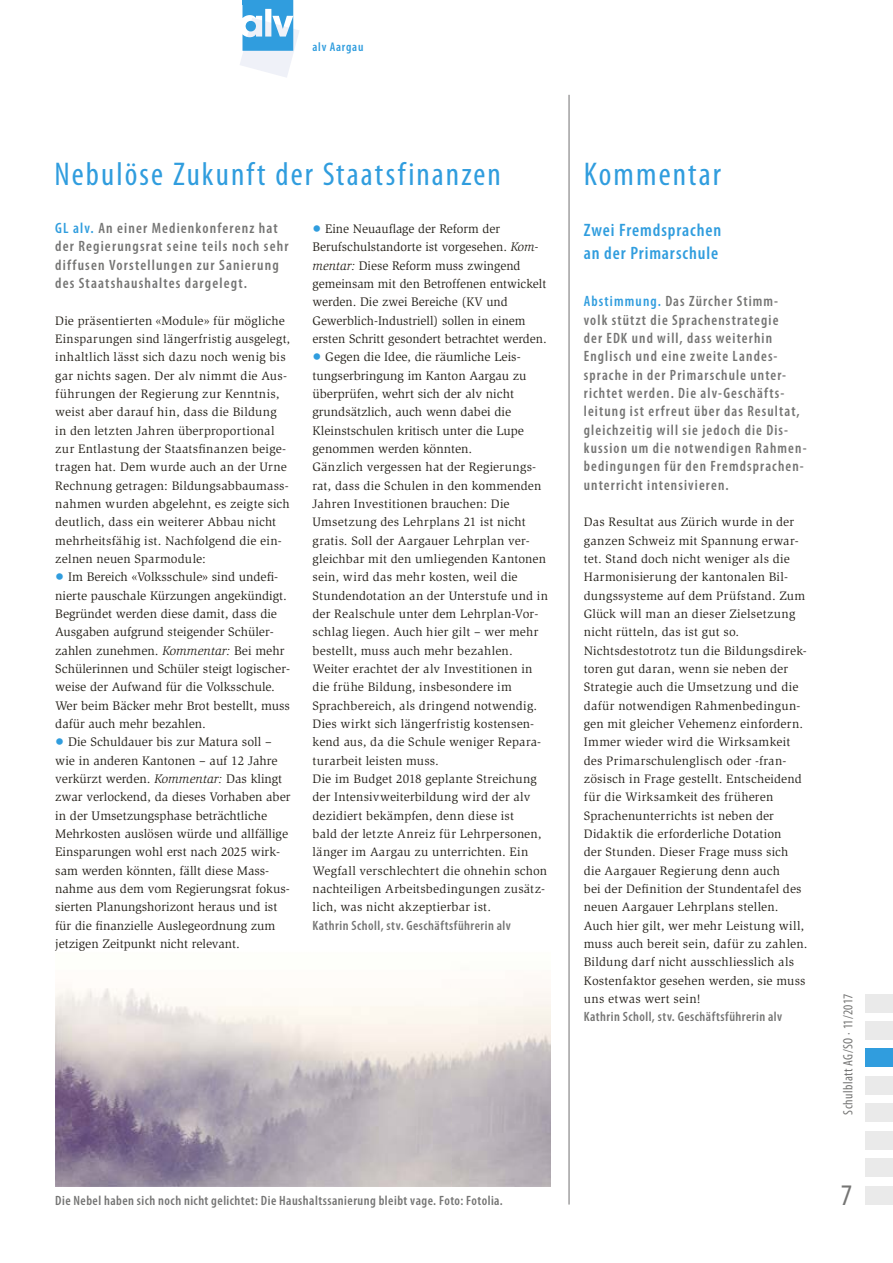
<style>
.page{position:relative;width:893px;height:1263px;background:#fff}
.page>*{position:absolute;margin:0;border:0;box-sizing:border-box;transform-origin:0 0}
.t1{font:condensed 33px "Myriad Pro";letter-spacing:.065em;color:#309dde}
.t2{font:condensed 30px "Myriad Pro";color:#757574}
.t3{font:600 condensed 18px/22.5px "Myriad Pro";letter-spacing:.05em;color:#309dde}
.t4{font:600 condensed 15px/18.3px "Myriad Pro";letter-spacing:.075em;color:#757574}
.t5{font:600 condensed 13.5px "Myriad Pro";letter-spacing:.035em;color:#757574}
.t6{font:condensed 13.5px "Myriad Pro";letter-spacing:.03em;color:#757574}
.t7{font:12.75px/18.3px "Slimbach Std";color:#27231c}
.t8{font:12.6px/18.3px "Slimbach Std";letter-spacing:.015em;color:#27231c}
.t9{font:600 condensed 12.6px "Myriad Pro";letter-spacing:.06em;color:#309dde}
.s1{color:#309dde}
.s2{font-size:18px;color:#309dde}
.s3{font-style:italic}
</style>
<div class="page">
<hr style="left:568px;top:95px;width:2px;height:1109px;background:#a1a0a1">
<div style="left:865px;top:1021px;width:28px;height:18px;background:#eaeaea"></div>
<div style="left:865px;top:994px;width:28px;height:18px;background:#eaeaea"></div>
<div style="left:865px;top:1076px;width:28px;height:18px;background:#eaeaea"></div>
<div style="left:865px;top:1103px;width:28px;height:19px;background:#eaeaea"></div>
<div style="left:865px;top:1131px;width:28px;height:18px;background:#eaeaea"></div>
<div style="left:865px;top:1186px;width:28px;height:18px;background:#eaeaea"></div>
<div style="left:865px;top:1158px;width:28px;height:19px;background:#eaeaea"></div>
<div style="left:865px;top:1048px;width:28px;height:19px;background:#309dde"></div>
<svg style="left:240px;top:0;width:59px;height:77px"></svg>
<img style="left:55px;top:988px;width:496px;height:198px">
<p class="t9" style="left:313px;top:39px;width:52px">alv Aargau</p>
<h1 class="t1" style="left:54px;top:154px;width:448px">Nebulöse Zukunft der Staatsfinanzen</h1>
<h1 class="t1" style="left:584px;top:154px;width:139px">Kommentar</h1>
<h3 class="t3" style="left:584px;top:219px;width:139px">Zwei Fremdsprachen an der Primarschule</h3>
<p class="t4" style="left:584px;top:292px;width:224px"><span class="s1">Abstimmung.</span> Das Zürcher Stimm-<br>volk stützt die Sprachenstrategie<br>der EDK und will, dass weiterhin Englisch und eine zweite Landes&shy;sprache in der Primarschule unter&shy;richtet werden. Die alv-Geschäfts&shy;leitung ist erfreut über das Resultat, gleichzeitig will sie jedoch die Dis&shy;kussion um die notwendigen Rahmen&shy;bedingungen für den Fremdsprachen&shy;unterricht intensivieren.</p>
<p class="t8" style="left:584px;top:513px;width:225px">Das Resultat aus Zürich wurde in der ganzen Schweiz mit Spannung erwar&shy;tet. Stand doch nicht weniger als die Harmonisierung der kantonalen Bil&shy;dungssysteme auf dem Prüfstand. Zum Glück will man an dieser Zielsetzung nicht rütteln, das ist gut so.<br>Nichtsdestotrotz tun die Bildungsdirek&shy;toren gut daran, wenn sie neben der Strategie auch die Umsetzung und die dafür notwendigen Rahmenbedingun&shy;gen mit gleicher Vehemenz einfordern.<br>Immer wieder wird die Wirksamkeit des Primarschulenglisch oder -fran&shy;zösisch in Frage gestellt. Entscheidend für die Wirksamkeit des früheren Sprachenunterrichts ist neben der Didaktik die erforderliche Dotation<br>der Stunden. Dieser Frage muss sich die Aargauer Regierung denn auch<br>bei der Definition der Stundentafel des neuen Aargauer Lehrplans stellen.<br>Auch hier gilt, wer mehr Leistung will, muss auch bereit sein, dafür zu zahlen.<br>Bildung darf nicht ausschliesslich als Kostenfaktor gesehen werden, sie muss uns etwas wert sein!</p>
<p class="t5" style="left:584px;top:1008px;width:200px">Kathrin Scholl, stv. Geschäftsführerin alv</p>
<p class="t4" style="left:55px;top:219px;width:235px"><span class="s1">GL alv.</span> An einer Medienkonferenz hat der Regierungsrat seine teils noch sehr diffusen Vorstellungen zur Sanierung des Staatshaushaltes dargelegt.</p>
<p class="t8" style="left:55px;top:311px;width:237px">Die präsentierten «Module» für mögliche Einsparungen sind längerfristig ausgelegt, inhaltlich lässt sich dazu noch wenig bis gar nichts sagen. Der alv nimmt die Aus&shy;führungen der Regierung zur Kenntnis, weist aber darauf hin, dass die Bildung in den letzten Jahren überproportional zur Entlastung der Staatsfinanzen beige&shy;tragen hat. Dem wurde auch an der Urne Rechnung getragen: Bildungsabbaumass&shy;nahmen wurden abgelehnt, es zeigte sich deutlich, dass ein weiterer Abbau nicht mehrheitsfähig ist. Nachfolgend die ein&shy;zelnen neuen Sparmodule:</p>
<p class="t7" style="left:55px;top:568px;width:236px"><span class="s2">•</span> Im Bereich «Volksschule» sind undefi&shy;nierte pauschale Kürzungen angekündigt.<br>Begründet werden diese damit, dass die Ausgaben aufgrund steigender Schüler&shy;zahlen zunehmen. <span class="s3">Kommentar:</span> Bei mehr Schülerinnen und Schüler steigt logischer&shy;weise der Aufwand für die Volksschule.<br>Wer beim Bäcker mehr Brot bestellt, muss dafür auch mehr bezahlen.</p>
<p class="t7" style="left:55px;top:733px;width:237px"><span class="s2">•</span> Die Schuldauer bis zur Matura soll – wie in anderen Kantonen – auf 12 Jahre verkürzt werden. <span class="s3">Kommentar:</span> Das klingt zwar verlockend, da dieses Vorhaben aber in der Umsetzungsphase beträchtliche Mehrkosten auslösen würde und allfällige Einsparungen wohl erst nach 2025 wirk&shy;sam werden könnten, fällt diese Mass&shy;nahme aus dem vom Regierungsrat fokus&shy;sierten Planungshorizont heraus und ist für die finanzielle Auslegeordnung zum jetzigen Zeitpunkt nicht relevant.</p>
<p class="t7" style="left:313px;top:220px;width:236px"><span class="s2">•</span> Eine Neuauflage der Reform der Berufschulstandorte ist vorgesehen. <span class="s3">Kom&shy;mentar:</span> Diese Reform muss zwingend gemeinsam mit den Betroffenen entwickelt werden. Die zwei Bereiche (KV und Gewerblich-Industriell) sollen in einem ersten Schritt gesondert betrachtet werden.</p>
<p class="t7" style="left:313px;top:348px;width:216px"><span class="s2">•</span> Gegen die Idee, die räumliche Leis&shy;tungserbringung im Kanton Aargau zu überprüfen, wehrt sich der alv nicht grundsätzlich, auch wenn dabei die Kleinstschulen kritisch unter die Lupe genommen werden könnten.</p>
<p class="t8" style="left:313px;top:458px;width:237px">Gänzlich vergessen hat der Regierungs&shy;rat, dass die Schulen in den kommenden Jahren Investitionen brauchen: Die Umsetzung des Lehrplans 21 ist nicht gratis. Soll der Aargauer Lehrplan ver&shy;gleichbar mit den umliegenden Kantonen sein, wird das mehr kosten, weil die Stundendotation an der Unterstufe und in der Realschule unter dem Lehrplan-Vor&shy;schlag liegen. Auch hier gilt – wer mehr bestellt, muss auch mehr bezahlen.<br>Weiter erachtet der alv Investitionen in die frühe Bildung, insbesondere im Sprachbereich, als dringend notwendig.<br>Dies wirkt sich längerfristig kostensen&shy;kend aus, da die Schule weniger Repara&shy;turarbeit leisten muss.<br>Die im Budget 2018 geplante Streichung der Intensivweiterbildung wird der alv dezidiert bekämpfen, denn diese ist<br>bald der letzte Anreiz für Lehrpersonen, länger im Aargau zu unterrichten. Ein Wegfall verschlechtert die ohnehin schon nachteiligen Arbeitsbedingungen zusätz&shy;lich, was nicht akzeptierbar ist.</p>
<p class="t5" style="left:313px;top:917px;width:200px">Kathrin Scholl, stv. Geschäftsführerin alv</p>
<p class="t5" style="left:55px;top:1192px;width:449px">Die Nebel haben sich noch nicht gelichtet: Die Haushaltssanierung bleibt vage. Foto: Fotolia.</p>
<p class="t6" style="left:840px;top:1115px;width:122px;rotate:-90deg">Schulblatt AG/SO · 11/2017</p>
<h2 class="t2" style="left:841px;top:1176px;width:13px">7</h2>
</div>
